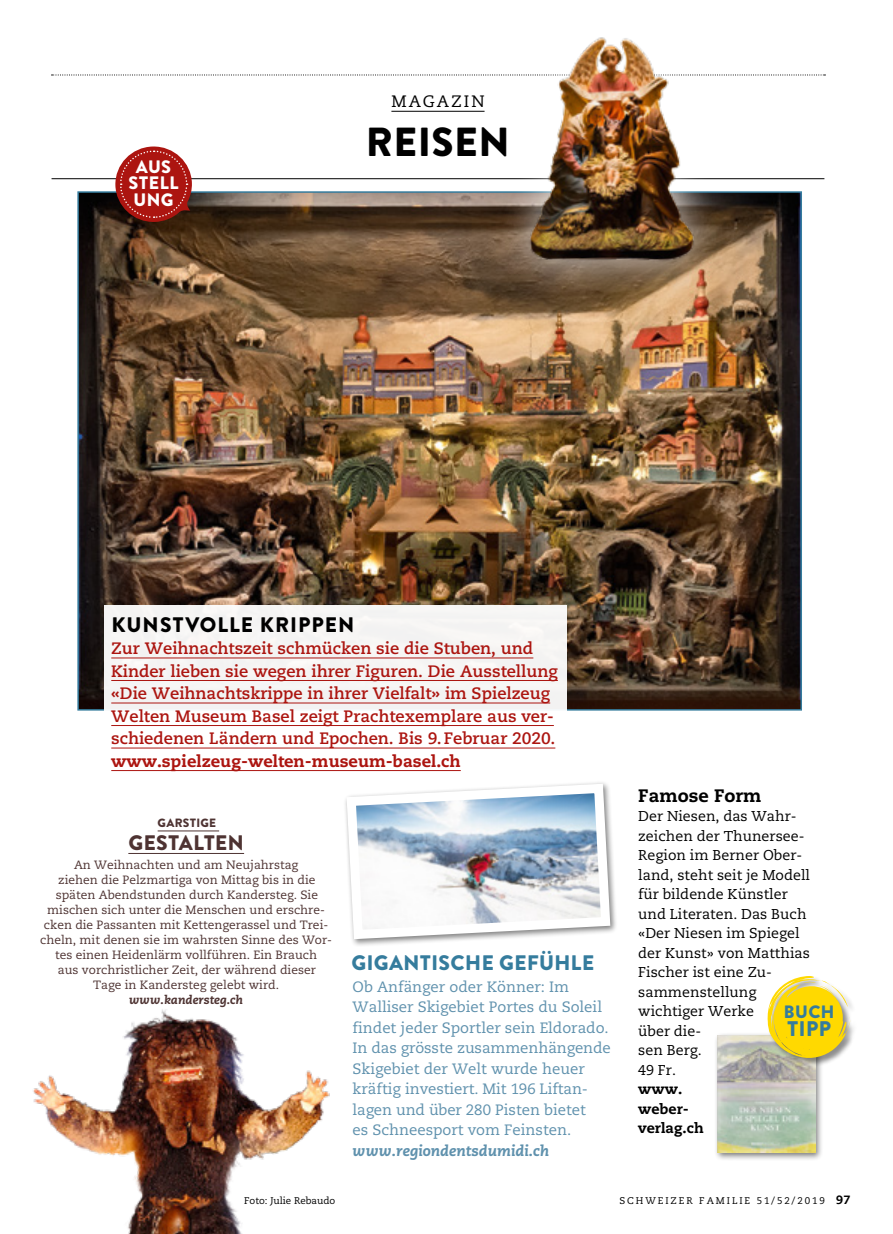
<style>
.page{position:relative;width:893px;height:1234px;background:#fff}
.page>*{position:absolute;margin:0;border:0;box-sizing:border-box;transform-origin:0 0}
.MAGAZIN_Rubriktitel{font:900 40.5px "Brandon Grotesque";letter-spacing:.01em;color:#000}
.t1{font:900 21.15px "Brandon Text";color:#357c9d}
.MAGAZIN_Titel_Versal{font:900 21px "Brandon Text";letter-spacing:.02em;color:#357c9d}
.MAGAZIN_Titel_Versal-2{font:900 21px "Brandon Grotesque";letter-spacing:.05em;color:#000}
.MAGAZIN_Titel_Versal-3{font:900 21px "Brandon Text";letter-spacing:.02em;color:#4e3332}
.t2{font:900 18px/16.5px "Brandon Text";letter-spacing:.02em;color:#fff;text-align:center}
.MAGAZIN_Titel_Caecil{font:800 18px "Caecilia";letter-spacing:.005em;color:#000}
.t3{font:900 17.85px "Brandon Text";color:#357c9d}
.MAGAZIN_Text_CaeciFe{font:700 16.5px/22.5px "Caecilia";color:#ac1510}
.SPITZTITEL_Caeci_11p{font:16.5px "Caecilia";letter-spacing:.125em;color:#000}
.MAGAZIN_Text_Caeci_9{font:15px/20.5px "Caecilia";color:#5f91ad}
.MAGAZIN_Titel_Caecil-2{font:14.25px/19.5px "Caecilia";letter-spacing:.005em;color:#000}
.MAGAZIN_Titel_Versal-4{font:12px/15px "Caecilia";color:#4e3332;text-align:center}
.MAGAZIN_Titel_Versal-5{font:900 12px "Brandon Text";letter-spacing:.02em;color:#4e3332}
.PAGINA_8pt_Zahl_x08{font:800 12px "Caecilia";color:#000}
.PAGINA_6_5pt_Text_x0{font:9.75px "Caecilia";letter-spacing:.2em;color:#000}
._800_Fotobyline_x12{font:9.75px "Caecilia";color:#000}
.s1{font-weight:800}
.s2{font-weight:800;font-style:italic}
</style>
<div class="page">
<img style="left:33px;top:1009px;width:297px;height:224px">
<hr style="left:52px;top:178px;width:772px;height:1px;background:#000">
<img style="left:80px;top:194px;width:719px;height:513px">
<div style="left:714px;top:1031px;width:109px;height:129px;background:#000;opacity:.5"></div>
<img style="left:718px;top:1035px;width:97px;height:117px">
<div style="left:343px;top:780px;width:275px;height:166px;background:#000;opacity:.5"></div>
<svg style="left:343px;top:780px;width:272px;height:163px"></svg>
<svg style="left:52px;top:74px;width:773px;height:1px"></svg>
<svg style="left:486px;top:74px;width:246px;height:229px"></svg>
<img style="left:511px;top:37px;width:196px;height:236px">
<div style="left:104px;top:605px;width:463px;height:177px;background:#f7f6f5"></div>
<hr style="left:111px;top:657px;width:422px;height:1px;background:#ac1510">
<hr style="left:111px;top:680px;width:447px;height:1px;background:#ac1510">
<hr style="left:111px;top:702px;width:439px;height:1px;background:#ac1510">
<hr style="left:111px;top:725px;width:443px;height:1px;background:#ac1510">
<hr style="left:111px;top:747px;width:444px;height:1px;background:#ac1510">
<hr style="left:111px;top:770px;width:350px;height:1px;background:#ac1510">
<div style="left:767px;top:975px;width:92px;height:91px;background:#000;opacity:.45"></div>
<svg style="left:767px;top:975px;width:83px;height:84px"></svg>
<hr style="left:158px;top:830px;width:61px;height:1px;background:#4e3332">
<hr style="left:128px;top:852px;width:116px;height:1px;background:#4e3332">
<hr style="left:391px;top:111px;width:94px;height:1px;background:#000">
<svg style="left:115px;top:146px;width:77px;height:76px;background:#a93530"></svg>
<p class="t2" style="left:129px;top:158px;width:51px">AUS<br>STELL<br>UNG</p>
<p class="SPITZTITEL_Caeci_11p" style="left:391px;top:91px;width:95px">MAGAZIN</p>
<p class="MAGAZIN_Rubriktitel" style="left:366px;top:114px;width:145px">REISEN</p>
<p class="MAGAZIN_Titel_Versal-2" style="left:111px;top:609px;width:245px">KUNSTVOLLE KRIPPEN</p>
<p class="MAGAZIN_Text_CaeciFe" style="left:111px;top:637px;width:448px">Zur Weihnachtszeit schmücken sie die Stuben, und Kinder lieben sie wegen ihrer Figuren. Die Ausstellung «Die Weihnachtskrippe in ihrer Vielfalt» im Spielzeug Welten Museum Basel zeigt Prachtexemplare aus ver&shy;schiedenen Ländern und Epochen. Bis 9.Februar 2020. <span class="s1">www.spielzeug-welten-museum-basel.ch</span></p>
<p class="MAGAZIN_Titel_Versal-5" style="left:158px;top:814px;width:60px">GARSTIGE</p>
<p class="MAGAZIN_Titel_Versal-3" style="left:128px;top:827px;width:117px">GESTALTEN</p>
<p class="MAGAZIN_Titel_Versal-4" style="left:40px;top:857px;width:293px">An Weihnachten und am Neujahrstag<br>ziehen die Pelzmartiga von Mittag bis in die späten Abendstunden durch Kandersteg. Sie mischen sich unter die Menschen und erschre&shy;cken die Passanten mit Kettengerassel und Trei&shy;cheln, mit denen sie im wahrsten Sinne des Wor&shy;tes einen Heidenlärm vollführen. Ein Brauch<br>aus vorchristlicher Zeit, der während dieser<br>Tage in Kandersteg gelebt wird. <span class="s2">www.kandersteg.ch</span></p>
<p class="MAGAZIN_Titel_Versal" style="left:351px;top:947px;width:244px">GIGANTISCHE GEFÜHLE</p>
<p class="MAGAZIN_Text_Caeci_9" style="left:353px;top:976px;width:260px">Ob Anfänger oder Könner: Im<br>Walliser Skigebiet Portes du Soleil findet jeder Sportler sein Eldorado.<br>In das grösste zusammenhängende<br>Skigebiet der Welt wurde heuer kräftig investiert. Mit 196 Liftan&shy;lagen und über 280 Pisten bietet<br>es Schneesport vom Feinsten. <span class="s2">www.regiondentsdumidi.ch</span></p>
<p class="MAGAZIN_Titel_Caecil" style="left:638px;top:784px;width:125px">Famose Form</p>
<p class="MAGAZIN_Titel_Caecil-2" style="left:638px;top:806px;width:173px">Der Niesen, das Wahr&shy;zeichen der Thunersee-<br>Region im Berner Ober&shy;land, steht seit je Modell für bildende Künstler und Literaten. Das Buch «Der Niesen im Spiegel der Kunst» von Matthias<br>Fischer ist eine Zu&shy;sammenstellung wichtiger Werke<br>über die-<br>sen Berg.<br>49 Fr.<br><span class="s1">www.<br>weber-<br>verlag.ch</span></p>
<p class="t3" style="left:784px;top:998px;width:52px">BUCH</p>
<p class="t1" style="left:787px;top:1013px;width:46px">TIPP</p>
<p class="_800_Fotobyline_x12" style="left:244px;top:1194px;width:93px">Foto: Julie Rebaudo</p>
<p class="PAGINA_6_5pt_Text_x0" style="left:619px;top:1194px;width:207px">SCHWEIZER FAMILIE 51/52/2019</p>
<p class="PAGINA_8pt_Zahl_x08" style="left:836px;top:1192px;width:16px">97</p>
</div>
